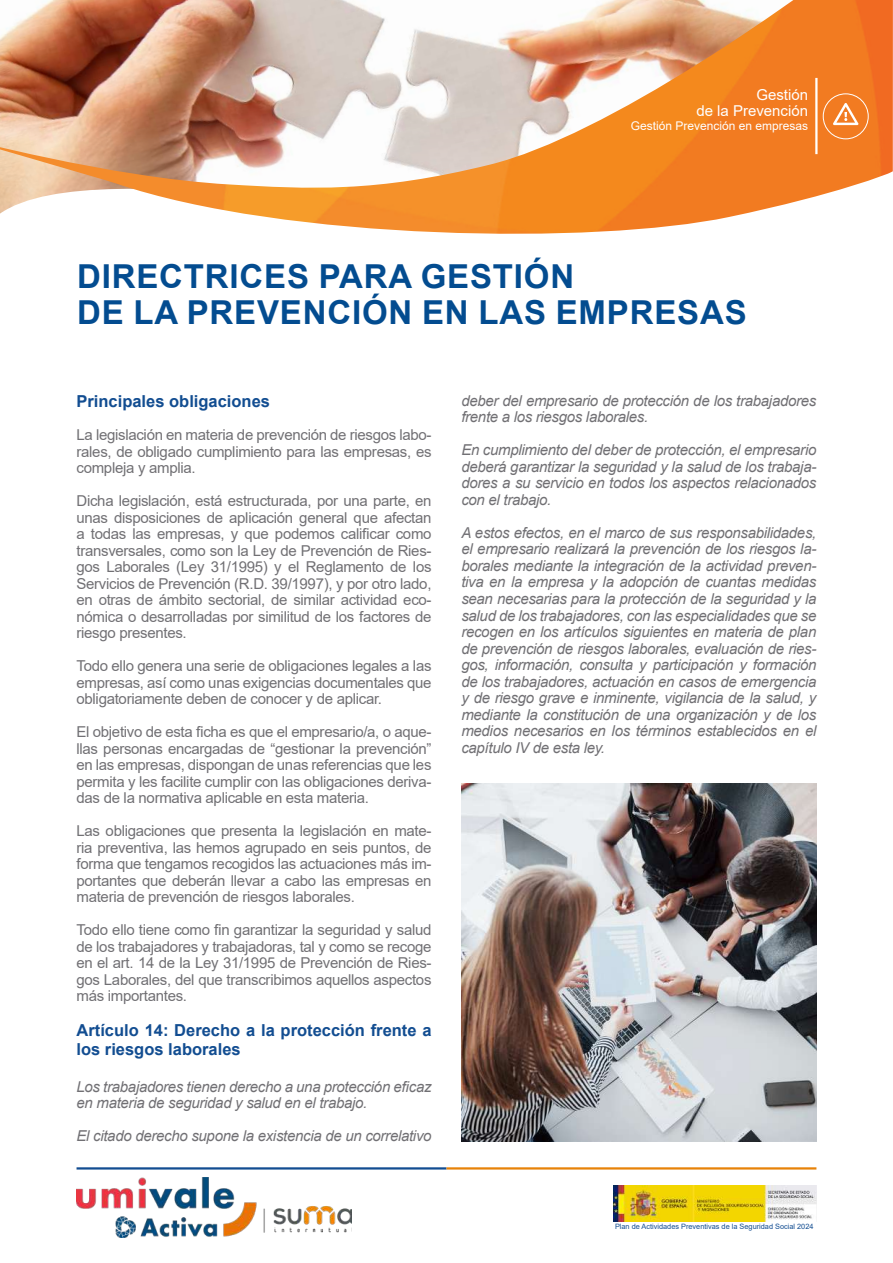
<style>
.page{position:relative;width:893px;height:1263px;background:#fff}
.page>*{position:absolute;margin:0;border:0;box-sizing:border-box;transform-origin:0 0}
.t1{font:700 33px/36px "Arial";letter-spacing:.025em;color:#034c90}
.t2{font:700 16.5px/19.8px "Arial";color:#124d91}
.t3{font:15px/16.5px "Arial";letter-spacing:-.02em;color:#717074;text-align:justify}
.t4{font:italic 15px/16.5px "Arial";letter-spacing:-.02em;color:#717074}
.t5{font:15px/16.6px "Arial";color:#fff;text-align:right}
.t6{font:12px "Arial";color:#fff}
.t7{font:7.35px "Arial";color:#124d91}
</style>
<div class="page">
<img style="left:614px;top:1185px;width:202px;height:36px">
<hr style="left:77px;top:1167px;width:369px;height:2px;background:#124d91">
<hr style="left:446px;top:1167px;width:370px;height:2px;background:#e78208">
<img style="left:77px;top:1178px;width:275px;height:59px">
<img style="left:0;top:0;width:893px;height:234px">
<hr style="left:815px;top:78px;width:2px;height:76px;background:#fff">
<svg style="left:833px;top:103px;width:25px;height:22px"></svg>
<div style="left:823px;top:93px;width:46px;height:46px;border:1px solid #fff;border-radius:50%"></div>
<img style="left:461px;top:783px;width:355px;height:359px">
<p class="t5" style="left:696px;top:86px;width:113px">Gestión<br>de la Prevención</p>
<p class="t6" style="left:631px;top:118px;width:179px">Gestión Prevención en empresas</p>
<h1 class="t1" style="left:77px;top:258px;width:671px">DIRECTRICES PARA GESTIÓN<br>DE LA PREVENCIÓN EN LAS EMPRESAS</h1>
<p class="t2" style="left:77px;top:392px;width:195px">Principales obligaciones</p>
<p class="t3" style="left:77px;top:426px;width:357px">La legislación en materia de prevención de riesgos labo&shy;rales, de obligado cumplimiento para las empresas, es compleja y amplia.</p>
<p class="t3" style="left:77px;top:492px;width:357px">Dicha legislación, está estructurada, por una parte, en unas disposiciones de aplicación general que afectan a todas las empresas, y que podemos calificar como transversales, como son la Ley de Prevención de Ries&shy;gos Laborales (Ley 31/1995) y el Reglamento de los Servicios de Prevención (R.D. 39/1997), y por otro lado, en otras de ámbito sectorial, de similar actividad eco&shy;nómica o desarrolladas por similitud de los factores de riesgo presentes.</p>
<p class="t3" style="left:77px;top:657px;width:356px">Todo ello genera una serie de obligaciones legales a las empresas, así como unas exigencias documentales que obligatoriamente deben de conocer y de aplicar.</p>
<p class="t3" style="left:77px;top:723px;width:357px">El objetivo de esta ficha es que el empresario/a, o aque&shy;llas personas encargadas de “gestionar la prevención” en las empresas, dispongan de unas referencias que les permita y les facilite cumplir con las obligaciones deriva&shy;das de la normativa aplicable en esta materia.</p>
<p class="t3" style="left:77px;top:822px;width:357px">Las obligaciones que presenta la legislación en mate&shy;ria preventiva, las hemos agrupado en seis puntos, de forma que tengamos recogidos las actuaciones más im&shy;portantes que deberán llevar a cabo las empresas en materia de prevención de riesgos laborales.</p>
<p class="t3" style="left:77px;top:921px;width:357px">Todo ello tiene como fin garantizar la seguridad y salud de los trabajadores y trabajadoras, tal y como se recoge en el art. 14 de la Ley 31/1995 de Prevención de Ries&shy;gos Laborales, del que transcribimos aquellos aspectos más importantes.</p>
<p class="t2" style="left:77px;top:1020px;width:357px">Artículo 14: Derecho a la protección frente a los riesgos laborales</p>
<p class="t4" style="left:77px;top:1078px;width:356px">Los trabajadores tienen derecho a una protección eficaz en materia de seguridad y salud en el trabajo.</p>
<p class="t4" style="left:77px;top:1128px;width:356px">El citado derecho supone la existencia de un correlativo</p>
<p class="t4" style="left:461px;top:393px;width:356px">deber del empresario de protección de los trabajadores frente a los riesgos laborales.</p>
<p class="t4" style="left:461px;top:442px;width:357px;text-align:justify">En cumplimiento del deber de protección, el empresario deberá garantizar la seguridad y la salud de los trabaja&shy;dores a su servicio en todos los aspectos relacionados con el trabajo.</p>
<p class="t4" style="left:461px;top:525px;width:357px;text-align:justify">A estos efectos, en el marco de sus responsabilidades, el empresario realizará la prevención de los riesgos la&shy;borales mediante la integración de la actividad preven&shy;tiva en la empresa y la adopción de cuantas medidas sean necesarias para la protección de la seguridad y la salud de los trabajadores, con las especialidades que se recogen en los artículos siguientes en materia de plan de prevención de riesgos laborales, evaluación de ries&shy;gos, información, consulta y participación y formación de los trabajadores, actuación en casos de emergencia y de riesgo grave e inminente, vigilancia de la salud, y mediante la constitución de una organización y de los medios necesarios en los términos establecidos en el capítulo IV de esta ley.</p>
<p class="t7" style="left:615px;top:1221px;width:200px">Plan de Actividades Preventivas de la Seguridad Social 2024</p>
</div>
